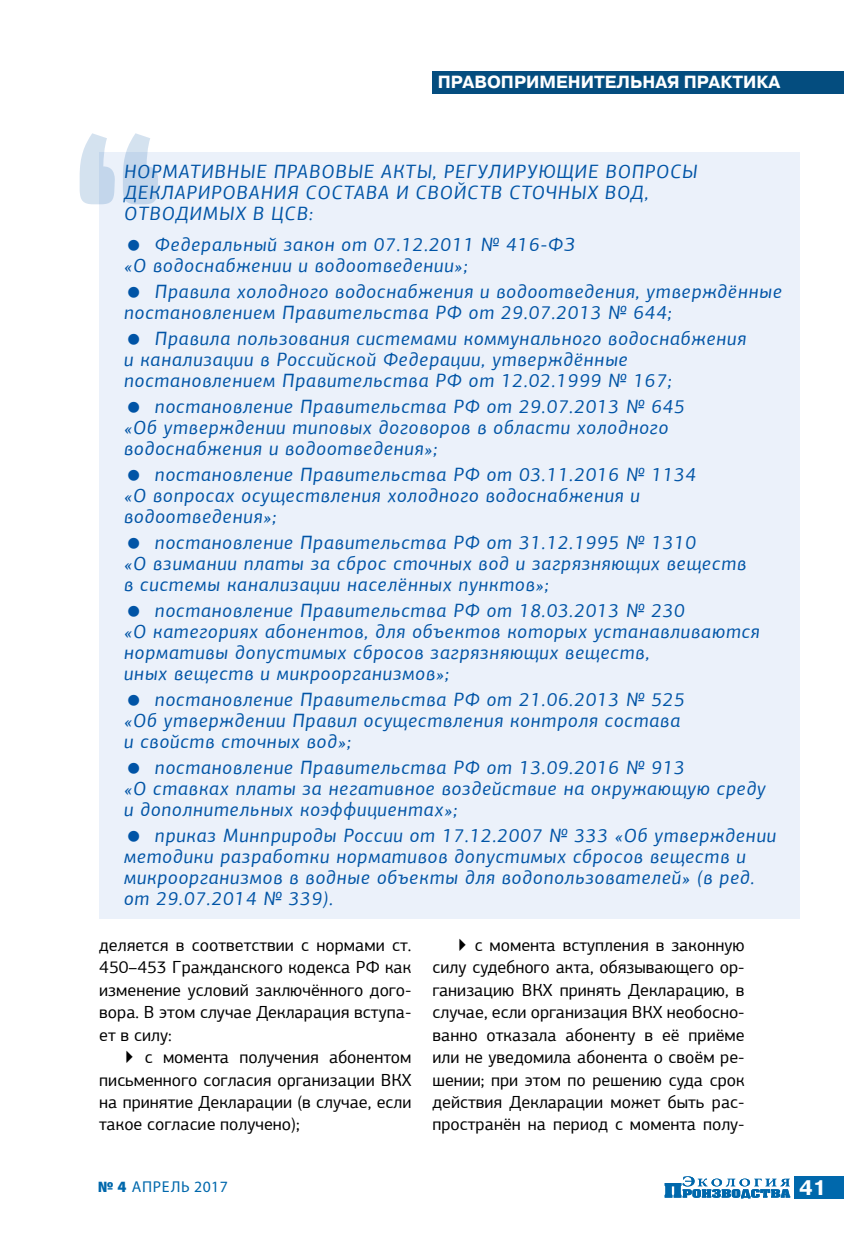
<style>
.page{position:relative;width:844px;height:1241px;background:#fff}
.page>*{position:absolute;margin:0;border:0;box-sizing:border-box;transform-origin:0 0}
.t1{font:700 21px "Pragmatica C";color:#fff}
.t2{font:italic 19.25px/21px "PF Agora Sans Pro";letter-spacing:.05em;color:#0054a6}
.t3{font:17.5px/22.4px "PF Agora Sans Pro";color:#000;text-align:justify}
.t4{font:700 17.5px "Pragmatica C";color:#fff}
.t5{font:15.75px "Myriad Pro";letter-spacing:.045em;color:#0068ac}
.s1{font-weight:900}
</style>
<div class="page">
<div style="left:794px;top:1176px;width:49px;height:22px;background:#0068ac"></div>
<svg style="left:664px;top:1176px;width:126px;height:22px"></svg>
<div style="left:432px;top:71px;width:411px;height:22px;background:#044d7f"></div>
<div style="left:99px;top:152px;width:700px;height:766px;background:#ebf1fa"></div>
<svg style="left:80px;top:133px;width:78px;height:71px"></svg>
<p class="t4" style="left:437px;top:72px;width:344px">ПРАВОПРИМЕНИТЕЛЬНАЯ ПРАКТИКА</p>
<p class="t2" style="left:124px;top:161px;width:27px">Норм</p>
<p class="t2" style="left:179px;top:161px;width:24px">ативн</p>
<p class="t2" style="left:240px;top:161px;width:82px">ые правов</p>
<p class="t2" style="left:347px;top:161px;width:167px">ые акты, регулиру</p>
<p class="t2" style="left:538px;top:161px;width:81px">ющие вопрос</p>
<p class="t2" style="left:682px;top:161px;width:17px">ы</p>
<p class="t2" style="left:124px;top:182px;width:76px">д еклариров</p>
<p class="t2" style="left:249px;top:182px;width:70px">ания сост</p>
<p class="t2" style="left:354px;top:182px;width:75px">ава и сво</p>
<p class="t2" style="left:454px;top:182px;width:26px">йств</p>
<p class="t2" style="left:509px;top:182px;width:13px">сто</p>
<p class="t2" style="left:545px;top:182px;width:73px">чных вод</p>
<p class="t2" style="left:644px;top:182px;width:5px">,</p>
<p class="t2" style="left:124px;top:203px;width:15px">отводим</p>
<p class="t2" style="left:155px;top:198px;width:421px;line-height:31px;text-indent:64px">ых в ЦСВ:<br>Федеральный закон от 07.12.2011 № 416-ФЗ</p>
<p class="t2" style="left:155px;top:252px;width:628px;line-height:25.9px;text-indent:-31px">«О водоснабжении и водоотведении»;<br>Правила холодного водоснабжения и водоотведения, утверждённые</p>
<p class="t2" style="left:155px;top:299px;width:592px;line-height:25.9px;text-indent:-31px">постановлением Правительства РФ от 29.07.2013 № 644;<br>Правила пользования системами коммунального водоснабжения</p>
<p class="t2" style="left:124px;top:349px;width:549px">и канализации в Российской Федерации, утверждённые постановлением Правительства РФ от 12.02.1999 № 167;</p>
<p class="t2" style="left:124px;top:396px;width:562px;text-indent:31px">постановление Правительства РФ от 29.07.2013 № 645 «Об утверждении типовых договоров в области холодного водоснабжения и водоотведения»;</p>
<p class="t2" style="left:124px;top:464px;width:573px;text-indent:31px">постановление Правительства РФ от 03.11.2016 № 1134 «О вопросах осуществления холодного водоснабжения и водоотведения»;</p>
<p class="t2" style="left:124px;top:532px;width:623px;text-indent:31px">постановление Правительства РФ от 31.12.1995 № 1310<br>«О взимании платы за сброс сточных вод и загрязняющих веществ в системы канализации населённых пунктов»;</p>
<p class="t2" style="left:124px;top:600px;width:637px;text-indent:31px">постановление Правительства РФ от 18.03.2013 № 230<br>«О категориях абонентов, для объектов которых устанавливаются нормативы допустимых сбросов загрязняющих веществ,<br>иных веществ и микроорганизмов»;</p>
<p class="t2" style="left:124px;top:689px;width:562px;text-indent:31px">постановление Правительства РФ от 21.06.2013 № 525 «Об утверждении Правил осуществления контроля состава и свойств сточных вод»;</p>
<p class="t2" style="left:124px;top:757px;width:642px;text-indent:31px">постановление Правительства РФ от 13.09.2016 № 913<br>«О ставках платы за негативное воздействие на окружающую среду и дополнительных коэффициентах»;</p>
<p class="t2" style="left:124px;top:825px;width:653px;text-indent:31px">приказ Минприроды России от 17.12.2007 № 333 «Об утверждении методики разработки нормативов допустимых сбросов веществ и микроорганизмов в водные объекты для водопользователей» (в ред. от 29.07.2014 № 339).</p>
<p class="t3" style="left:99px;top:933px;width:313px">деляется в соответствии с нормами ст.<br>450–453 Гражданского кодекса РФ как изменение условий заключённого дого&shy;вора. В этом случае Декларация вступа&shy;ет в силу:</p>
<p class="t3" style="left:99px;top:1045px;width:313px;text-indent:25px">▶ с момента получения абонентом письменного согласия организации ВКХ на принятие Декларации (в случае, если такое согласие получено);</p>
<p class="t3" style="left:432px;top:933px;width:313px;text-indent:25px">▶ с момента вступления в законную силу судебного акта, обязывающего ор&shy;ганизацию ВКХ принять Декларацию, в случае, если организация ВКХ необосно&shy;ванно отказала абоненту в её приёме или не уведомила абонента о своём ре&shy;шении; при этом по решению суда срок действия Декларации может быть рас&shy;пространён на период с момента полу-</p>
<p class="t5" style="left:98px;top:1176px;width:132px"><span class="s1">№ 4</span> апрель 2017</p>
<p class="t1" style="left:799px;top:1176px;width:29px">41</p>
</div>
